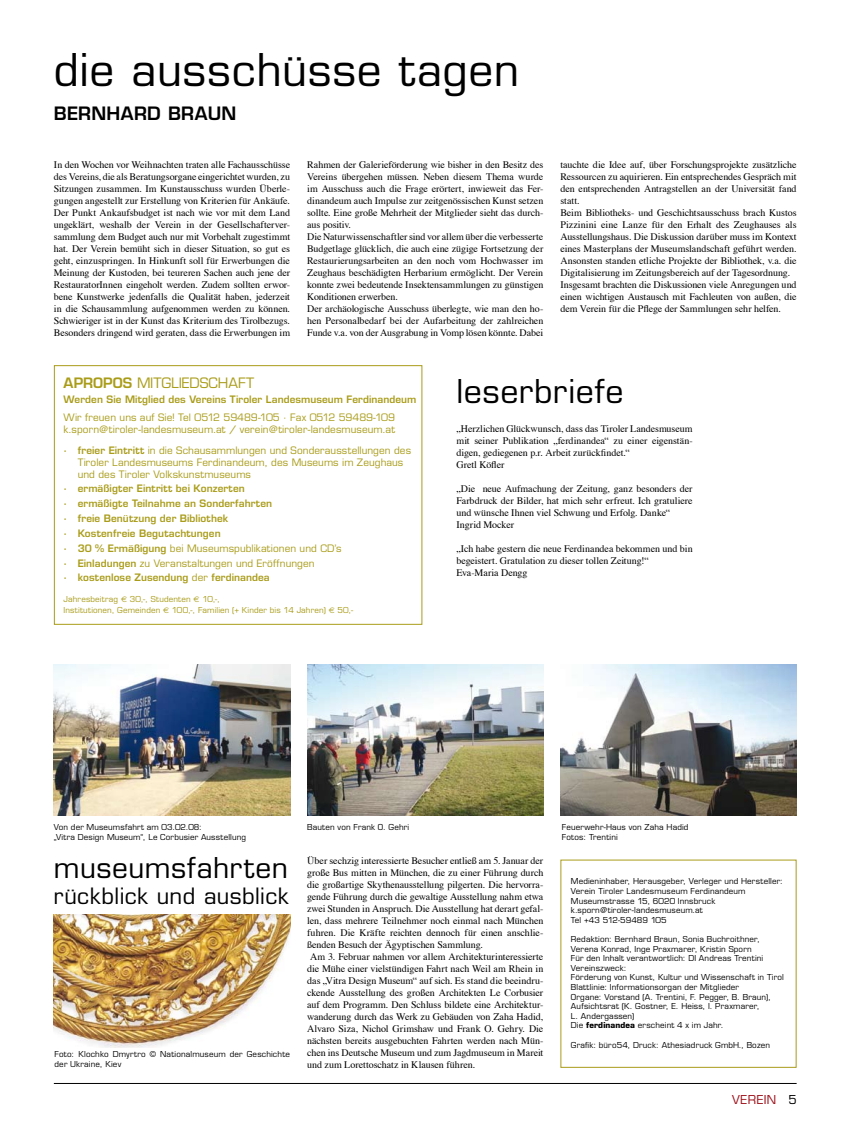
<style>
.page{position:relative;width:842px;height:1134px;background:#fff}
.page>*{position:absolute;margin:0;border:0;box-sizing:border-box;transform-origin:0 0}
.t1{font:44px "Eurostile";letter-spacing:.01em;color:#000}
.t2{font:32px "Eurostile";letter-spacing:.03em;color:#000}
.t3{font:28px "Eurostile";letter-spacing:.015em;color:#000}
.t4{font:22px "Eurostile";letter-spacing:.02em;color:#000}
.t5{font:600 18px "Eurostile";color:#000}
.t6{font:600 14px "Eurostile";color:#a99c19}
.t7{font:14px "Eurostile";letter-spacing:.005em;color:#a99c19}
.t8{font:12px "Eurostile";letter-spacing:.04em;color:#9d0d16}
.t9{font:10px/12px "Times";letter-spacing:-.005em;color:#000}
.t10{font:600 10px/14.8px "Eurostile";letter-spacing:.005em;color:#a99c19}
.t11{font:10px/12px "Eurostile";letter-spacing:.005em;color:#a99c19}
.t12{font:8px/9.6px "Eurostile";letter-spacing:.015em;color:#000}
.t13{font:8px/10.8px "Eurostile";letter-spacing:.015em;color:#a99c19}
.s1{font-weight:400}
.s2{font-weight:600}
.s3{font-family:"Euro Sans"}
.s4{font-weight:700}
.s5{color:#000}
</style>
<div class="page">
<hr style="left:54px;top:1083px;width:743px;height:1px;background:#000">
<img style="left:54px;top:914px;width:236px;height:133px">
<img style="left:560px;top:664px;width:237px;height:152px">
<img style="left:54px;top:664px;width:236px;height:152px">
<img style="left:307px;top:664px;width:236px;height:152px">
<div style="left:54px;top:365px;width:368px;height:260px;background:#fff;border:1px solid #a99c19"></div>
<h1 class="t1" style="left:54px;top:44px;width:467px">die ausschüsse tagen</h1>
<h3 class="t5" style="left:54px;top:102px;width:15px">BERNHAR</h3>
<h3 class="t5" style="left:147px;top:102px;width:35px">D BRAUN</h3>
<p class="t9" style="left:54px;top:158px;width:238px;text-align:justify">In den Wochen vor Weihnachten traten alle Fachausschüsse des Vereins, die als Beratungsorgane eingerichtet wurden, zu Sitzungen zusammen. Im Kunstausschuss wurden Überle&shy;gungen angestellt zur Erstellung von Kriterien für Ankäufe.<br>Der Punkt Ankaufsbudget ist nach wie vor mit dem Land ungeklärt, weshalb der Verein in der Gesellschafterver&shy;sammlung dem Budget auch nur mit Vorbehalt zugestimmt hat. Der Verein bemüht sich in dieser Situation, so gut es geht, einzuspringen. In Hinkunft soll für Erwerbungen die Meinung der Kustoden, bei teureren Sachen auch jene der RestauratorInnen eingeholt werden. Zudem sollten erwor&shy;bene Kunstwerke jedenfalls die Qualität haben, jederzeit in die Schausammlung aufgenommen werden zu können.<br>Schwieriger ist in der Kunst das Kriterium des Tirolbezugs.<br>Besonders dringend wird geraten, dass die Erwerbungen im</p>
<p class="t9" style="left:307px;top:158px;width:238px">Rahmen der Galerieförderung wie bisher in den Besitz des Vereins übergehen müssen. Neben diesem Thema wurde im Ausschuss auch die Frage erörtert, inwieweit das Fer&shy;dinandeum auch Impulse zur zeitgenössischen Kunst setzen sollte. Eine große Mehrheit der Mitglieder sieht das durch&shy;aus positiv.<br>Die Naturwissenschaftler sind vor allem über die verbesserte Budgetlage glücklich, die auch eine zügige Fortsetzung der Restaurierungsarbeiten an den noch vom Hochwasser im Zeughaus beschädigten Herbarium ermöglicht. Der Verein konnte zwei bedeutende Insektensammlungen zu günstigen Konditionen erwerben.<br>Der archäologische Ausschuss überlegte, wie man den ho&shy;hen Personalbedarf bei der Aufarbeitung der zahlreichen Funde v.a. von der Ausgrabung in Vomp lösen könnte. Dabei</p>
<p class="t9" style="left:560px;top:158px;width:238px">tauchte die Idee auf, über Forschungsprojekte zusätzliche Ressourcen zu aquirieren. Ein entsprechendes Gespräch mit den entsprechenden Antragstellen an der Universität fand statt.<br>Beim Bibliotheks- und Geschichtsausschuss brach Kustos Pizzinini eine Lanze für den Erhalt des Zeughauses als Ausstellungshaus. Die Diskussion darüber muss im Kontext eines Masterplans der Museumslandschaft geführt werden.<br>Ansonsten standen etliche Projekte der Bibliothek, v.a. die Digitalisierung im Zeitungsbereich auf der Tagesordnung.<br>Insgesamt brachten die Diskussionen viele Anregungen und einen wichtigen Austausch mit Fachleuten von außen, die dem Verein für die Pflege der Sammlungen sehr helfen.</p>
<h3 class="t6" style="left:64px;top:374px;width:82px">APROPOS <span class="s1">MITGLI</span></h3>
<h3 class="t7" style="left:182px;top:374px;width:18px">EDSC</h3>
<h3 class="t7" style="left:218px;top:374px;width:38px">HAFT</h3>
<p class="t10" style="left:64px;top:392px;width:354px">Werden Sie Mitglied des Vereins Tiroler Landesmuseum Ferdinandeum</p>
<p class="t11" style="left:64px;top:411px;width:333px">Wir freuen uns auf Sie! Tel 0512 59489-105 · Fax 0512 59489-109 k.sporn@tiroler-landesmuseum.at / verein@tiroler-landesmuseum.at</p>
<p class="t11" style="left:64px;top:444px;width:349px"><span class="s2">· freier Eintritt</span> in die Schausammlungen und Sonderausstellungen des</p>
<p class="t11" style="left:64px;top:456px;width:341px">Tiroler Landesmuseums Ferdinandeum, des Museums im Zeughaus</p>
<p class="t11" style="left:78px;top:468px;width:175px">und des Tiroler Volkskunstmuseums</p>
<p class="t10" style="left:64px;top:481px;width:279px">· ermäßigter Eintritt bei Konzerten<br>· ermäßigte Teilnahme an Sonderfahrten<br>· freie Benützung der Bibliothek<br>· Kostenfreie Begutachtungen<br>· 30 % Ermäßigung <span class="s1">bei Museumspublikationen und CD’s </span>· Einladungen <span class="s1">zu Veranstaltungen und Eröffnungen<br></span>· kostenlose Zusendung <span class="s1">der</span> ferdinandea</p>
<p class="t13" style="left:64px;top:593px;width:291px">Jahresbeitrag <span class="s3">E</span> 30,-, Studenten <span class="s3">E</span> 10,-,<br>Institutionen, Gemeinden <span class="s3">E</span> 100,-, Familien (+ Kinder bis 14 Jahren) <span class="s3">E</span> 50,-</p>
<h2 class="t2" style="left:456px;top:372px;width:169px">leserbriefe</h2>
<p class="t9" style="left:456px;top:422px;width:238px">„Herzlichen Glückwunsch, dass das Tiroler Landesmuseum mit seiner Publikation „ferdinandea“ zu einer eigenstän&shy;digen, gediegenen p.r. Arbeit zurückfindet.“<br>Gretl Köfler</p>
<p class="t9" style="left:456px;top:482px;width:238px">„Die neue Aufmachung der Zeitung, ganz besonders der Farbdruck der Bilder, hat mich sehr erfreut. Ich gratuliere und wünsche Ihnen viel Schwung und Erfolg. Danke“ Ingrid Mocker</p>
<p class="t9" style="left:456px;top:542px;width:238px">„Ich habe gestern die neue Ferdinandea bekommen und bin begeistert. Gratulation zu dieser tollen Zeitung!“<br>Eva-Maria Dengg</p>
<p class="t12" style="left:54px;top:822px;width:194px">Von der Museumsfahrt am 03.02.08:<br>„Vitra Design Museum“, Le Corbusier Ausstellung</p>
<p class="t12" style="left:307px;top:822px;width:104px">Bauten von Frank O. Gehri</p>
<p class="t12" style="left:562px;top:822px;width:128px">Feuerwehr-Haus von Zaha Hadid<br>Fotos: Trentini</p>
<h3 class="t3" style="left:54px;top:850px;width:236px">museumsfahrten</h3>
<h3 class="t4" style="left:54px;top:883px;width:236px">rückblick und ausblick</h3>
<p class="t9" style="left:307px;top:854px;width:238px">Über sechzig interessierte Besucher entließ am 5. Januar der</p>
<p class="t9" style="left:307px;top:866px;width:238px">große Bus mitten in München, die zu einer Führung durch</p>
<p class="t9" style="left:307px;top:878px;width:238px">die großartige Skythenausstellung pilgerten. Die hervorra-</p>
<p class="t9" style="left:307px;top:890px;width:238px">gende Führung durch die gewaltige Ausstellung nahm etwa</p>
<p class="t9" style="left:307px;top:902px;width:238px">zwei Stunden in Anspruch. Die Ausstellung hat derart gefal-</p>
<p class="t9" style="left:307px;top:914px;width:238px">len, dass mehrere Teilnehmer noch einmal nach München</p>
<p class="t9" style="left:307px;top:926px;width:238px">fuhren. Die Kräfte reichten dennoch für einen anschlie-</p>
<p class="t9" style="left:307px;top:938px;width:177px">ßenden Besuch der Ägyptischen Sammlung.</p>
<p class="t9" style="left:310px;top:950px;width:235px">Am 3. Februar nahmen vor allem Architekturinteressierte</p>
<p class="t9" style="left:307px;top:962px;width:238px">die Mühe einer vielstündigen Fahrt nach Weil am Rhein in</p>
<p class="t9" style="left:307px;top:974px;width:238px">das „Vitra Design Museum“ auf sich. Es stand die beeindru-</p>
<p class="t9" style="left:307px;top:986px;width:238px">ckende Ausstellung des großen Architekten Le Corbusier</p>
<p class="t9" style="left:307px;top:998px;width:238px">auf dem Programm. Den Schluss bildete eine Architektur-</p>
<p class="t9" style="left:307px;top:1010px;width:238px">wanderung durch das Werk zu Gebäuden von Zaha Hadid,</p>
<p class="t9" style="left:307px;top:1022px;width:238px">Alvaro Siza, Nichol Grimshaw und Frank O. Gehry. Die</p>
<p class="t9" style="left:307px;top:1034px;width:238px">nächsten bereits ausgebuchten Fahrten werden nach Mün-</p>
<p class="t9" style="left:307px;top:1046px;width:238px">chen ins Deutsche Museum und zum Jagdmuseum in Mareit</p>
<p class="t9" style="left:307px;top:1058px;width:170px">und zum Lorettoschatz in Klausen führen.</p>
<p class="t12" style="left:571px;top:876px;width:214px">Medieninhaber, Herausgeber, Verleger und Hersteller:<br>Verein Tiroler Landesmuseum Ferdinandeum Museumstrasse 15, 6020 Innsbruck k.sporn@tiroler-landesmuseum.at<br>Tel +43 512-59489 105</p>
<p class="t12" style="left:571px;top:934px;width:215px">Redaktion: Bernhard Braun, Sonia Buchroithner, Verena Konrad, Inge Praxmarer, Kristin Sporn<br>Für den Inhalt verantwortlich: DI Andreas Trentini Vereinszweck:<br>Förderung von Kunst, Kultur und Wissenschaft in Tirol Blattlinie: Informationsorgan der Mitglieder<br>Organe: Vorstand (A. Trentini, F. Pegger, B. Braun), Aufsichtsrat (K. Gostner, E. Heiss, I. Praxmarer,<br>L. Andergassen)<br>Die <span class="s4">ferdinandea</span> erscheint 4 x im Jahr.</p>
<p class="t12" style="left:571px;top:1040px;width:201px">Grafik: büro54, Druck: Athesiadruck GmbH., Bozen</p>
<p class="t12" style="left:55px;top:1049px;width:237px">Foto: Klochko Dmyrtro © Nationalmuseum der Geschichte der Ukraine, Kiev</p>
<p class="t8" style="left:732px;top:1092px;width:66px">VEREIN <span class="s5">5</span></p>
</div>
